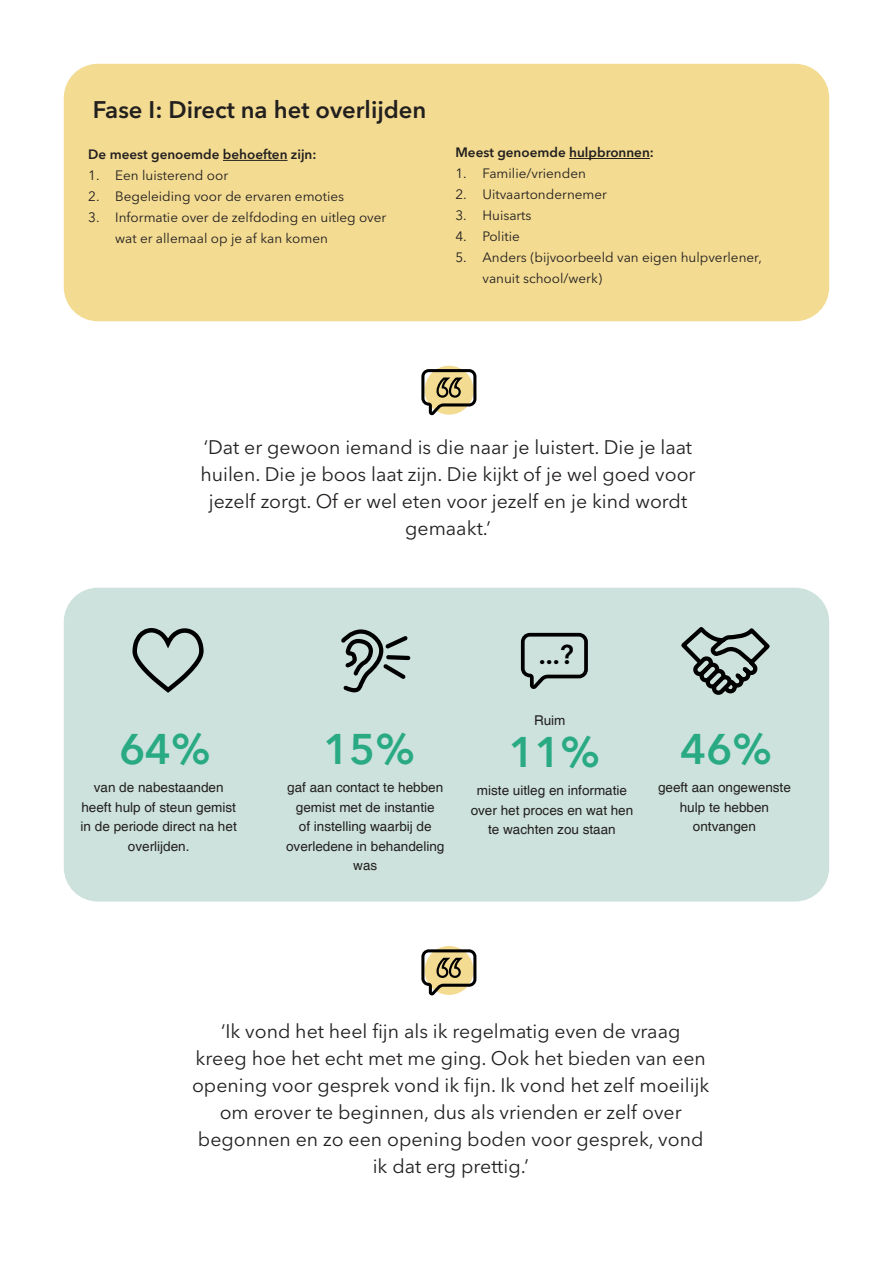
<style>
.page{position:relative;width:893px;height:1263px;background:#fff}
.page>*{position:absolute;margin:0;border:0;box-sizing:border-box;transform-origin:0 0}
.t1{font:600 42.45px "Avenir Next LT Pro";color:#2aaa83}
.t2{font:600 26.85px "Avenir Next LT Pro";color:#000}
.t3{font:600 23.85px "Avenir Next LT Pro";color:#221f1f}
.t4{font:19.5px/27px "Avenir Next LT Pro";color:#221f1f;text-align:center}
.t5{font:13.5px/19.5px "Helvetica";color:#221f1f;text-align:center}
.t6{font:13.5px/21px "Avenir Next LT Pro";color:#221f1f}
.t7{font:600 13.5px "Avenir Next LT Pro";color:#221f1f}
</style>
<div class="page">
<div style="left:64px;top:64px;width:765px;height:257px;background:#f3db92;border-radius:34px"></div>
<div style="left:64px;top:588px;width:765px;height:313px;background:#cde2dc;border-radius:34px"></div>
<hr style="left:223px;top:160px;width:65px;height:1px;background:#221f1f">
<hr style="left:569px;top:158px;width:81px;height:1px;background:#221f1f">
<svg style="left:132px;top:628px;width:72px;height:65px"></svg>
<svg style="left:341px;top:629px;width:69px;height:63px"></svg>
<svg style="left:521px;top:587px;width:252px;height:108px"></svg>
<svg style="left:421px;top:949px;width:55px;height:46px;background:#ada078"></svg>
<svg style="left:421px;top:369px;width:55px;height:46px;background:#ada078"></svg>
<p class="t3" style="left:93px;top:100px;width:335px">Fase I: Direct na het overlijden</p>
<p class="t7" style="left:88px;top:149px;width:230px">De meest genoemde behoeften zijn:</p>
<p class="t6" style="left:88px;top:166px;width:142px">1. Een luisterend oor</p>
<p class="t6" style="left:88px;top:187px;width:257px">2. Begeleiding voor de ervaren emoties</p>
<p class="t6" style="left:115px;top:208px;width:273px;text-indent:-27px">3. Informatie over de zelfdoding en uitleg over wat er allemaal op je af kan komen</p>
<p class="t7" style="left:455px;top:147px;width:200px">Meest genoemde hulpbronnen:</p>
<p class="t6" style="left:455px;top:164px;width:132px">1. Familie/vrienden</p>
<p class="t6" style="left:455px;top:185px;width:153px">2. Uitvaartondernemer</p>
<p class="t6" style="left:455px;top:206px;width:78px">3. Huisarts</p>
<p class="t6" style="left:455px;top:227px;width:66px">4. Politie</p>
<p class="t6" style="left:482px;top:248px;width:281px;text-indent:-27px">5. Anders (bijvoorbeeld van eigen hulpverlener, vanuit school/werk)</p>
<p class="t4" style="left:200px;top:435px;width:497px">‘Dat er gewoon iemand is die naar je luistert. Die je laat huilen. Die je boos laat zijn. Die kijkt of je wel goed voor jezelf zorgt. Of er wel eten voor jezelf en je kind wordt gemaakt.’</p>
<h2 class="t2" style="left:539px;top:643px;width:36px">...?</h2>
<p class="t5" style="left:534px;top:712px;width:33px">Ruim</p>
<h1 class="t1" style="left:119px;top:731px;width:93px">64%</h1>
<h1 class="t1" style="left:680px;top:731px;width:93px">46%</h1>
<h1 class="t1" style="left:324px;top:731px;width:93px">15%</h1>
<h1 class="t1" style="left:509px;top:734px;width:93px">11%</h1>
<p class="t5" style="left:286px;top:779px;width:160px">gaf aan contact te hebben gemist met de instantie<br>of instelling waarbij de overledene in behandeling was</p>
<p class="t5" style="left:81px;top:779px;width:158px">van de nabestaanden heeft hulp of steun gemist in de periode direct na het overlijden.</p>
<p class="t5" style="left:658px;top:779px;width:134px">geeft aan ongewenste hulp te hebben ontvangen</p>
<p class="t5" style="left:471px;top:782px;width:164px">miste uitleg en informatie over het proces en wat hen te wachten zou staan</p>
<p class="t4" style="left:192px;top:1019px;width:519px">‘Ik vond het heel fijn als ik regelmatig even de vraag<br>kreeg hoe het echt met me ging. Ook het bieden van een opening voor gesprek vond ik fijn. Ik vond het zelf moeilijk om erover te beginnen, dus als vrienden er zelf over begonnen en zo een opening boden voor gesprek, vond ik dat erg prettig.’</p>
</div>
